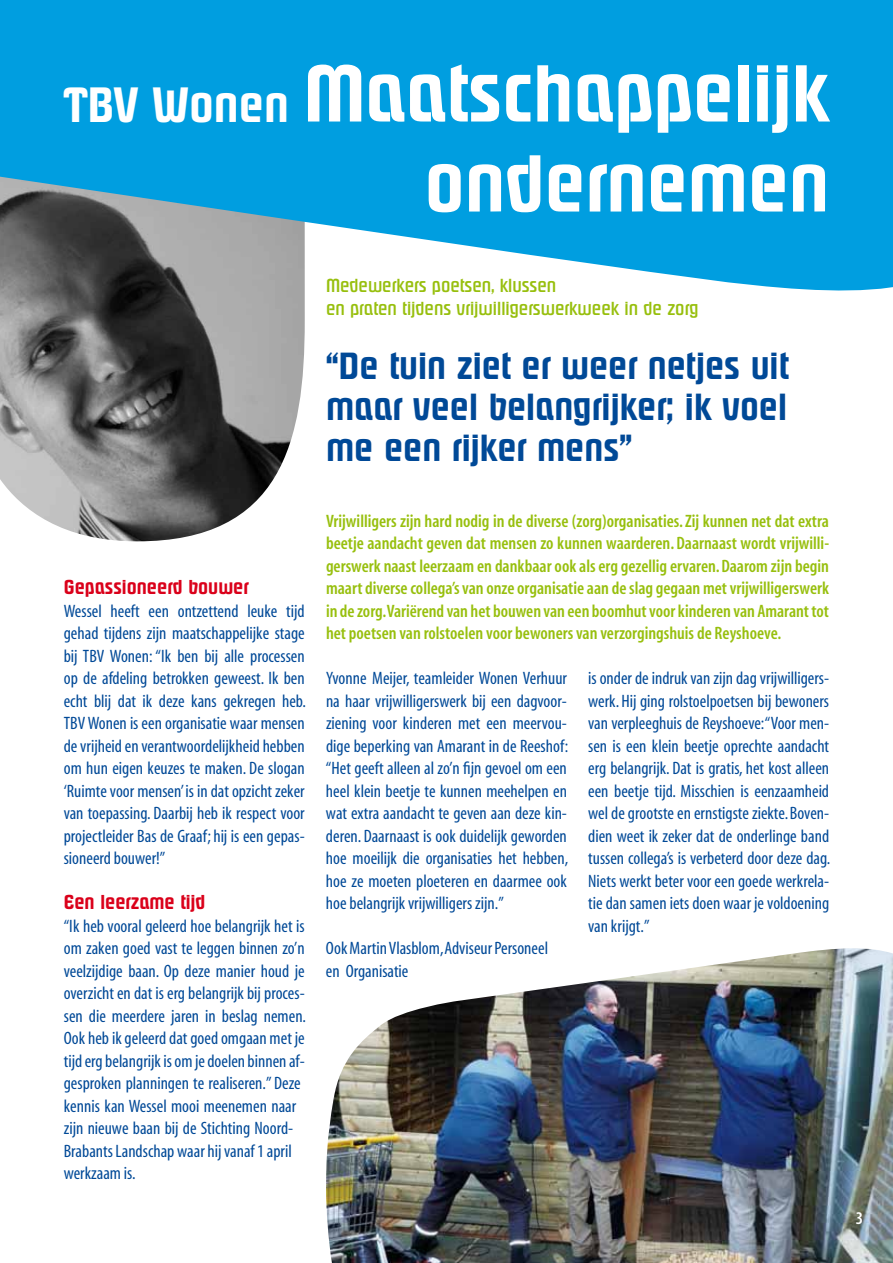
<style>
.page{position:relative;width:893px;height:1263px;background:#fff}
.page>*{position:absolute;margin:0;border:0;box-sizing:border-box;transform-origin:0 0}
.t1{font:600 78px/90px "Pasadena";color:#fff;text-align:right}
.t2{font:600 36.6px/41.1px "Pasadena";color:#004997;text-align:justify}
.t3{font:600 19.5px "Pasadena";color:#da001a}
.t4{font:500 18.3px/22.8px "Pasadena";color:#97bf0d}
.t5{font:18px/22.5px "Myriad MM 400 300";letter-spacing:-.14em;color:#004997}
.t6{font:18px/22.5px "Myriad MM 565 300";letter-spacing:-.115em;color:#97bf0d;text-align:justify}
.t7{font:18px "Myriad MM 565 300";color:#fff}
.s1{font-size:48px}
</style>
<div class="page">
<img style="left:326px;top:948px;width:567px;height:315px">
<img style="left:0;top:312px;width:305px;height:229px">
<svg style="left:0;top:0;width:893px;height:312px;background:#29a3d6"></svg>
<h1 class="t1" style="left:64px;top:50px;width:767px"><span class="s1">TBV Wonen</span> Maatschappelijk ondernemen</h1>
<p class="t3" style="left:64px;top:576px;width:186px">Gepassioneerd bouwer</p>
<p class="t5" style="left:64px;top:600px;width:245px">Wessel heeft een ontzettend leuke tijd gehad tijdens zijn maatschappelijke stage bij TBV Wonen: “Ik ben bij alle processen op de afdeling betrokken geweest. Ik ben echt blij dat ik deze kans gekregen heb.<br>TBV Wonen is een organisatie waar mensen de vrijheid en verantwoordelijkheid hebben om hun eigen keuzes te maken. De slogan ‘Ruimte voor mensen’is in dat opzicht zeker van toepassing. Daarbij heb ik respect voor projectleider Bas de Graaf; hij is een gepas&shy;sioneerd bouwer!”</p>
<p class="t3" style="left:64px;top:891px;width:143px">Een leerzame tijd</p>
<p class="t5" style="left:64px;top:915px;width:245px">“Ik heb vooral geleerd hoe belangrijk het is om zaken goed vast te leggen binnen zo’n veelzijdige baan. Op deze manier houd je overzicht en dat is erg belangrijk bij proces&shy;sen die meerdere jaren in beslag nemen.<br>Ook heb ik geleerd dat goed omgaan met je tijd erg belangrijk is om je doelen binnen af&shy;gesproken planningen te realiseren.” Deze kennis kan Wessel mooi meenemen naar zijn nieuwe baan bij de Stichting Noord-Brabants Landschap waar hij vanaf 1 april werkzaam is.</p>
<p class="t4" style="left:326px;top:274px;width:374px">Medewerkers poetsen, klussen<br>en praten tijdens vrijwilligerswerkweek in de zorg</p>
<h2 class="t2" style="left:326px;top:346px;width:464px">“De tuin ziet er weer netjes uit maar veel belangrijker; ik voel me een rijker mens”</h2>
<p class="t6" style="left:326px;top:510px;width:507px">Vrijwilligers zijn hard nodig in de diverse (zorg)organisaties. Zij kunnen net dat extra beetje aandacht geven dat mensen zo kunnen waarderen. Daarnaast wordt vrijwilli&shy;gerswerk naast leerzaam en dankbaar ook als erg gezellig ervaren. Daarom zijn begin maart diverse collega’s van onze organisatie aan de slag gegaan met vrijwilligerswerk in de zorg. Variërend van het bouwen van een boomhut voor kinderen van Amarant tot het poetsen van rolstoelen voor bewoners van verzorgingshuis de Reyshoeve.</p>
<p class="t5" style="left:326px;top:668px;width:245px">Yvonne Meijer, teamleider Wonen Verhuur na haar vrijwilligerswerk bij een dagvoor&shy;ziening voor kinderen met een meervou&shy;dige beperking van Amarant in de Reeshof: “Het geeft alleen al zo’n fijn gevoel om een heel klein beetje te kunnen meehelpen en wat extra aandacht te geven aan deze kin&shy;deren. Daarnaast is ook duidelijk geworden hoe moeilijk die organisaties het hebben, hoe ze moeten ploeteren en daarmee ook hoe belangrijk vrijwilligers zijn.”</p>
<p class="t5" style="left:326px;top:938px;width:224px">Ook Martin Vlasblom,Adviseur Personeel en Organisatie</p>
<p class="t5" style="left:588px;top:668px;width:245px">is onder de indruk van zijn dag vrijwilligers&shy;werk. H ij ging rolstoelpoetsen bij bewoners van verpleeghuis de Reyshoeve:“Voor men&shy;sen is een klein beetje oprechte aandacht erg belangrijk. Dat is gratis, het kost alleen een beetje tijd. Misschien is eenzaamheid wel de grootste en ernstigste ziekte. Boven&shy;dien weet ik zeker dat de onderlinge band tussen collega’s is verbeterd door deze dag.<br>N iets werkt beter voor een goede werkrela&shy;tie dan samen iets doen waar je voldoening van krijgt.”</p>
<p class="t7" style="left:856px;top:1209px;width:11px">3</p>
</div>
